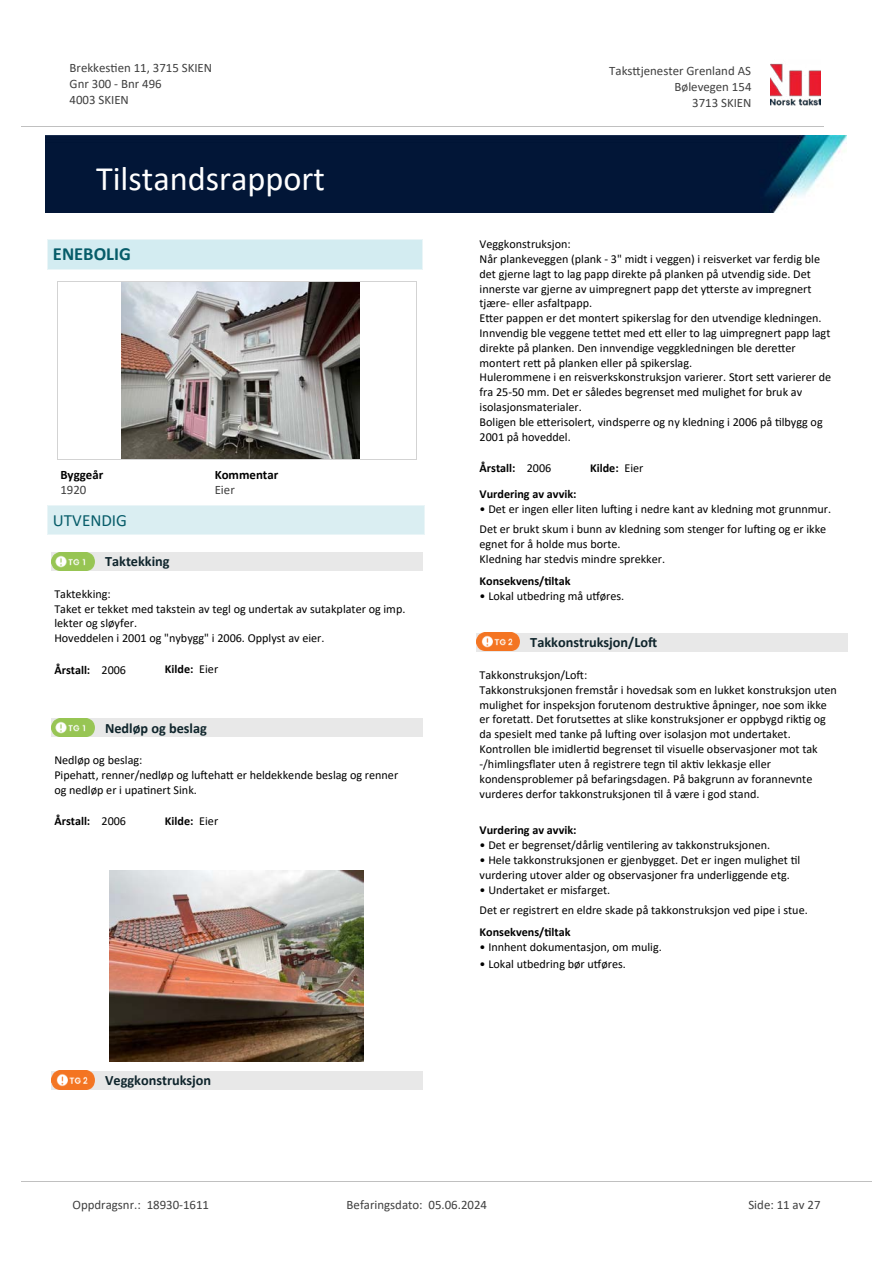
<style>
.page{position:relative;width:893px;height:1263px;background:#fff}
.page>*{position:absolute;margin:0;border:0;box-sizing:border-box;transform-origin:0 0}
.t1{font:34.35px "Calibri";color:#fff}
.t2{font:700 18.6px "Calibri";color:#065c69}
.t3{font:17.1px "Calibri";color:#065c69}
.t4{font:700 14.25px "Calibri";color:#0f252c}
.t5{font:12.9px/15.8px "Calibri";color:#404040}
.t6{font:700 12.9px "Calibri";color:#000}
.t7{font:12.15px/14.9px "Calibri";color:#000}
.t8{font:700 12.15px "Calibri";color:#000}
.s1{font-weight:400}
</style>
<div class="page">
<div style="left:47px;top:506px;width:377px;height:28px;background:#daeef2"></div>
<hr style="left:47px;top:505px;width:1px;height:30px;background:#eaf5f7">
<hr style="left:424px;top:505px;width:1px;height:30px;background:#eaf5f7">
<hr style="left:47px;top:505px;width:377px;height:1px;background:#eaf5f7">
<hr style="left:47px;top:534px;width:377px;height:1px;background:#eaf5f7">
<div style="left:51px;top:552px;width:372px;height:18px;background:#e8e8e8"></div>
<img style="left:51px;top:552px;width:43px;height:18px">
<div style="left:51px;top:718px;width:372px;height:19px;background:#e8e8e8"></div>
<svg style="left:56px;top:723px;width:39px;height:14px"></svg>
<img style="left:51px;top:718px;width:43px;height:18px">
<img style="left:109px;top:870px;width:254px;height:191px">
<div style="left:51px;top:1071px;width:372px;height:19px;background:#e8e8e8"></div>
<svg style="left:56px;top:1075px;width:39px;height:15px"></svg>
<img style="left:51px;top:1071px;width:43px;height:18px">
<img style="left:122px;top:282px;width:238px;height:177px">
<hr style="left:57px;top:281px;width:1px;height:179px;background:#d3d3d3">
<hr style="left:416px;top:281px;width:1px;height:179px;background:#d3d3d3">
<hr style="left:57px;top:281px;width:359px;height:1px;background:#d3d3d3">
<hr style="left:57px;top:460px;width:359px;height:1px;background:#d3d3d3">
<div style="left:47px;top:239px;width:376px;height:30px;background:#d3ecf1"></div>
<hr style="left:47px;top:239px;width:1px;height:30px;background:#eaf5f7">
<hr style="left:423px;top:239px;width:1px;height:30px;background:#eaf5f7">
<hr style="left:47px;top:239px;width:376px;height:1px;background:#eaf5f7">
<hr style="left:47px;top:269px;width:376px;height:1px;background:#eaf5f7">
<div style="left:477px;top:633px;width:371px;height:19px;background:#e8e8e8"></div>
<img style="left:477px;top:633px;width:42px;height:18px">
<img style="left:770px;top:63px;width:51px;height:43px">
<hr style="left:21px;top:127px;width:802px;height:1px;background:#c0c0c0">
<img style="left:46px;top:135px;width:800px;height:78px">
<hr style="left:21px;top:1181px;width:851px;height:1px;background:#c0c0c0">
<p class="t5" style="left:70px;top:60px;width:144px">Brekkes琀椀en 11, 3715 SKIEN<br>Gnr 300 - Bnr 496<br>4003 SKIEN</p>
<p class="t5" style="left:609px;top:63px;width:143px">Taks琀琀jenester Grenland AS</p>
<p class="t5" style="left:675px;top:78px;width:78px">Bølevegen 154</p>
<p class="t5" style="left:692px;top:94px;width:61px">3713 SKIEN</p>
<h1 class="t1" style="left:96px;top:155px;width:230px">Tilstandsrapport</h1>
<h2 class="t2" style="left:53px;top:241px;width:79px">ENEBOLIG</h2>
<p class="t6" style="left:60px;top:465px;width:44px">Byggeår</p>
<p class="t5" style="left:60px;top:482px;width:28px">1920</p>
<p class="t6" style="left:215px;top:465px;width:65px">Kommentar</p>
<p class="t5" style="left:215px;top:482px;width:22px">Eier</p>
<h3 class="t3" style="left:53px;top:508px;width:76px">UTVENDIG</h3>
<p class="t4" style="left:105px;top:551px;width:66px">Taktekking</p>
<p class="t7" style="left:54px;top:586px;width:353px">Taktekking:<br>Taket er tekket med takstein av tegl og undertak av sutakplater og imp. lekter og sløyfer.<br>Hoveddelen i 2001 og "nybygg" i 2006. Opplyst av eier.</p>
<p class="t8" style="left:54px;top:661px;width:73px">Årstall: <span class="s1">2006</span></p>
<p class="t8" style="left:165px;top:661px;width:55px">Kilde: <span class="s1">Eier</span></p>
<p class="t4" style="left:105px;top:718px;width:103px">Nedløp og beslag</p>
<p class="t7" style="left:54px;top:752px;width:345px">Nedløp og beslag:<br>Pipeha琀琀, renner/nedløp og lu昀琀eha琀琀 er heldekkende beslag og renner og nedløp er i upa琀椀nert Sink.</p>
<p class="t8" style="left:54px;top:813px;width:73px">Årstall: <span class="s1">2006</span></p>
<p class="t8" style="left:165px;top:812px;width:55px">Kilde: <span class="s1">Eier</span></p>
<p class="t4" style="left:105px;top:1071px;width:108px">Veggkonstruksjon</p>
<p class="t7" style="left:480px;top:236px;width:353px">Veggkonstruksjon:<br>Når plankeveggen (plank - 3" midt i veggen) i reisverket var ferdig ble det gjerne lagt to lag papp direkte på planken på utvendig side. Det innerste var gjerne av uimpregnert papp det y琀琀erste av impregnert tjære- eller asfaltpapp.<br>E琀琀er pappen er det montert spikerslag for den utvendige kledningen.<br>Innvendig ble veggene te琀琀et med e琀琀 eller to lag uimpregnert papp lagt direkte på planken. Den innvendige veggkledningen ble dere琀琀er montert re琀琀 på planken eller på spikerslag.<br>Hulerommene i en reisverkskonstruksjon varierer. Stort se琀琀 varierer de fra 25-50 mm. Det er således begrenset med mulighet for bruk av isolasjonsmaterialer.<br>Boligen ble e琀琀erisolert, vindsperre og ny kledning i 2006 på 琀椀lbygg og 2001 på hoveddel.</p>
<p class="t8" style="left:480px;top:460px;width:73px">Årstall: <span class="s1">2006</span></p>
<p class="t8" style="left:590px;top:459px;width:55px">Kilde: <span class="s1">Eier</span></p>
<p class="t8" style="left:480px;top:485px;width:98px">Vurdering av avvik:</p>
<p class="t7" style="left:480px;top:499px;width:353px;line-height:20.1px">• Det er ingen eller liten lu昀琀ing i nedre kant av kledning mot grunnmur.<br>Det er brukt skum i bunn av kledning som stenger for lu昀琀ing og er ikke</p>
<p class="t7" style="left:480px;top:536px;width:187px">egnet for å holde mus borte.<br>Kledning har stedvis mindre sprekker.</p>
<p class="t8" style="left:480px;top:572px;width:92px">Konsekvens/琀椀ltak</p>
<p class="t7" style="left:480px;top:589px;width:146px">• Lokal utbedring må u琀昀øres.</p>
<p class="t4" style="left:530px;top:632px;width:128px">Takkonstruksjon/Lo昀琀</p>
<p class="t7" style="left:480px;top:667px;width:359px">Takkonstruksjon/Lo昀琀:<br>Takkonstruksjonen fremstår i hovedsak som en lukket konstruksjon uten mulighet for inspeksjon forutenom destruk琀椀ve åpninger, noe som ikke er foreta琀琀. Det forutse琀琀es at slike konstruksjoner er oppbygd rik琀椀g og da spesielt med tanke på lu昀琀ing over isolasjon mot undertaket.<br>Kontrollen ble imidler琀椀d begrenset 琀椀l visuelle observasjoner mot tak -/himlings昀氀ater uten å registrere tegn 琀椀l ak琀椀v lekkasje eller kondensproblemer på befaringsdagen. På bakgrunn av forannevnte vurderes derfor takkonstruksjonen 琀椀l å være i god stand.</p>
<p class="t8" style="left:480px;top:821px;width:98px">Vurdering av avvik:</p>
<p class="t7" style="left:480px;top:837px;width:292px">• Det er begrenset/dårlig ven琀椀lering av takkonstruksjonen.</p>
<p class="t7" style="left:480px;top:852px;width:322px">• Hele takkonstruksjonen er gjenbygget. Det er ingen mulighet 琀椀l vurdering utover alder og observasjoner fra underliggende etg.</p>
<p class="t7" style="left:480px;top:879px;width:330px;line-height:20.1px">• Undertaket er misfarget.<br>Det er registrert en eldre skade på takkonstruksjon ved pipe i stue.</p>
<p class="t8" style="left:480px;top:923px;width:92px">Konsekvens/琀椀ltak</p>
<p class="t7" style="left:480px;top:940px;width:184px">• Innhent dokumentasjon, om mulig.</p>
<p class="t7" style="left:480px;top:956px;width:148px">• Lokal utbedring bør u琀昀øres.</p>
<p class="t5" style="left:72px;top:1197px;width:138px">Oppdragsnr.: 18930-1611</p>
<p class="t5" style="left:347px;top:1197px;width:142px">Befaringsdato: 05.06.2024</p>
<p class="t5" style="left:748px;top:1197px;width:74px">Side: 11 av 27</p>
</div>
